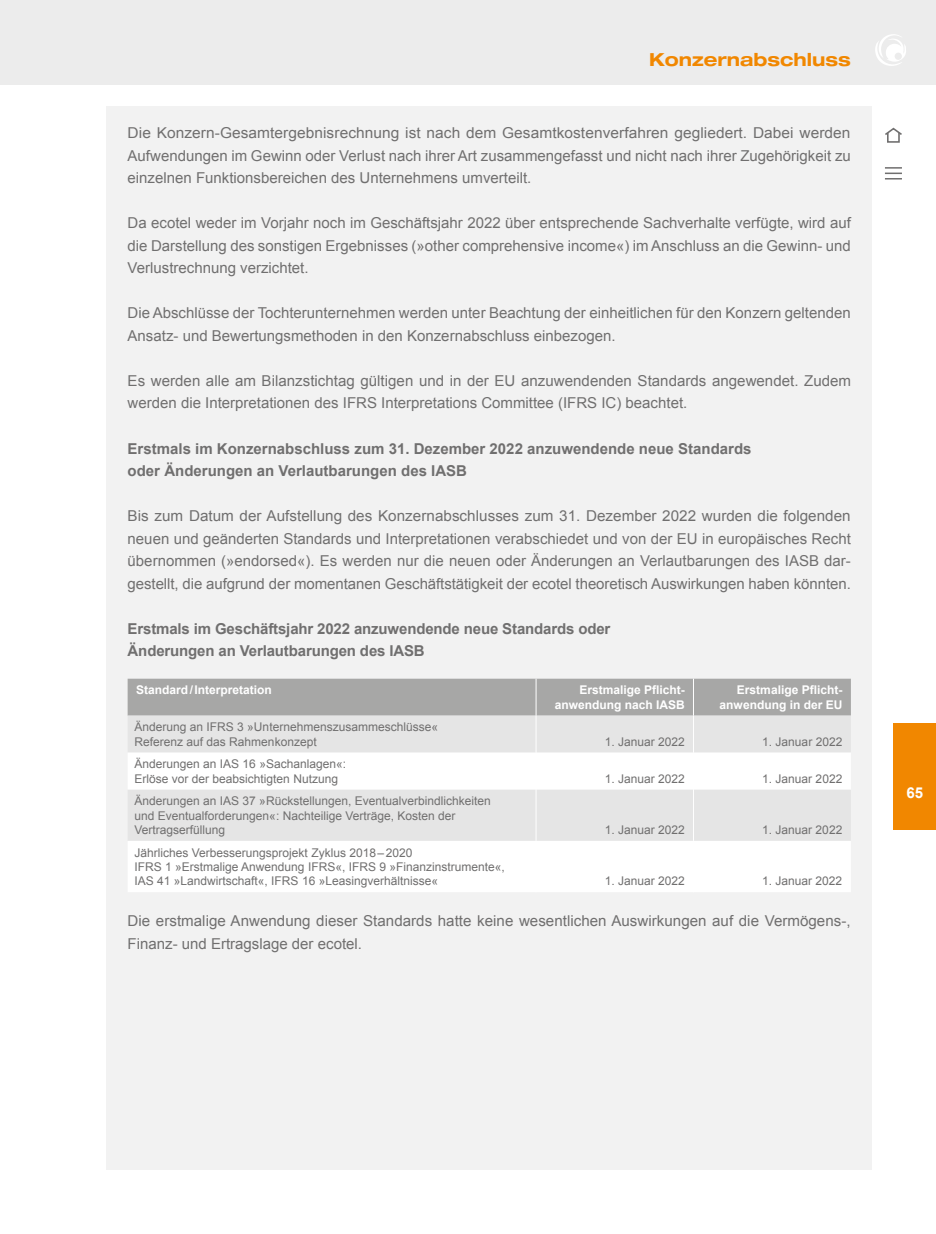
<style>
.page{position:relative;width:936px;height:1234px;background:#fff}
.page>*{position:absolute;margin:0;border:0;box-sizing:border-box;transform-origin:0 0}
.t1{font:700 expanded 18px "Helvetica Neue LT Std";color:#f18700}
.t2{font:15px/22.5px "Arial";color:#706f6f;text-align:justify}
.t3{font:700 15px/22.5px "Arial";color:#706f6f}
.t4{font:700 15px "Arial";color:#fff}
.t5{font:12px/14.4px "Arial";color:#706f6f}
.t6{font:700 12px/14.4px "Arial";color:#fff;text-align:right}
</style>
<div class="page">
<div style="left:106px;top:106px;width:766px;height:1063px;background:#f2f2f2"></div>
<div style="left:128px;top:678px;width:722px;height:37px;background:#a7a7a6"></div>
<div style="left:128px;top:715px;width:722px;height:37px;background:#e5e5e5"></div>
<svg style="left:128px;top:753px;width:722px;height:139px;fill:#fff"></svg>
<hr style="left:535px;top:678px;width:1px;height:37px;background:#fff">
<hr style="left:693px;top:678px;width:1px;height:37px;background:#fff">
<hr style="left:535px;top:715px;width:1px;height:37px;background:#fff">
<hr style="left:693px;top:715px;width:1px;height:37px;background:#fff">
<hr style="left:535px;top:752px;width:1px;height:37px;background:#fff">
<hr style="left:693px;top:752px;width:1px;height:37px;background:#fff">
<hr style="left:535px;top:789px;width:1px;height:51px;background:#fff">
<hr style="left:693px;top:789px;width:1px;height:51px;background:#fff">
<hr style="left:535px;top:840px;width:1px;height:52px;background:#fff">
<hr style="left:693px;top:840px;width:1px;height:52px;background:#fff">
<div style="left:0;top:0;width:935px;height:85px;background:#ececec"></div>
<svg style="left:875px;top:34px;width:31px;height:32px"></svg>
<div style="left:893px;top:723px;width:42px;height:106px;background:#f18700"></div>
<svg style="left:885px;top:167px;width:16px;height:12px"></svg>
<svg style="left:885px;top:127px;width:17px;height:16px"></svg>
<p class="t1" style="left:649px;top:48px;width:203px">Konzernabschluss</p>
<p class="t2" style="left:128px;top:122px;width:724px">Die Konzern-Gesamtergebnisrechnung ist nach dem Gesamtkostenverfahren gegliedert. Dabei werden Aufwendungen im Gewinn oder Verlust nach ihrer Art zusammengefasst und nicht nach ihrer Zugehörigkeit zu einzelnen Funktionsbereichen des Unternehmens umverteilt.</p>
<p class="t2" style="left:128px;top:212px;width:724px">Da ecotel weder im Vorjahr noch im Geschäftsjahr 2022 über entsprechende Sachverhalte verfügte, wird auf die Darstellung des sonstigen Ergebnisses (»other comprehensive income«) im Anschluss an die Gewinn- und Verlustrechnung verzichtet.</p>
<p class="t2" style="left:128px;top:302px;width:724px">Die Abschlüsse der Tochterunternehmen werden unter Beachtung der einheitlichen für den Konzern geltenden<br>Ansatz- und Bewertungsmethoden in den Konzernabschluss einbezogen.</p>
<p class="t2" style="left:128px;top:369px;width:725px">Es werden alle am Bilanzstichtag gültigen und in der EU anzuwendenden Standards angewendet. Zudem werden die Interpretationen des IFRS Interpretations Committee (IFRS IC) beachtet.</p>
<p class="t3" style="left:128px;top:437px;width:625px">Erstmals im Konzernabschluss zum 31. Dezember 2022 anzuwendende neue Standards oder Änderungen an Verlautbarungen des IASB</p>
<p class="t2" style="left:128px;top:504px;width:724px">Bis zum Datum der Aufstellung des Konzernabschlusses zum 31. Dezember 2022 wurden die folgenden neuen und geänderten Standards und Interpretationen verabschiedet und von der EU in europäisches Recht übernommen (»endorsed«). Es werden nur die neuen oder Änderungen an Verlautbarungen des IASB dar&shy;gestellt, die aufgrund der momentanen Geschäftstätigkeit der ecotel theoretisch Auswirkungen haben könnten.</p>
<p class="t3" style="left:128px;top:617px;width:484px">Erstmals im Geschäftsjahr 2022 anzuwendende neue Standards oder<br>Änderungen an Verlautbarungen des IASB</p>
<p class="t6" style="left:136px;top:683px;width:137px">Standard/Interpretation</p>
<p class="t6" style="left:555px;top:683px;width:132px">Erstmalige Pflicht&shy;anwendung nach IASB</p>
<p class="t6" style="left:719px;top:683px;width:124px">Erstmalige Pflicht&shy;anwendung in der EU</p>
<p class="t5" style="left:134px;top:719px;width:305px">Änderung an IFRS 3 »Unternehmenszusammeschlüsse«<br>Referenz auf das Rahmenkonzept</p>
<p class="t5" style="left:604px;top:734px;width:82px">1. Januar 2022</p>
<p class="t5" style="left:762px;top:734px;width:82px">1. Januar 2022</p>
<p class="t5" style="left:134px;top:756px;width:213px">Änderungen an IAS 16 »Sachanlagen«:<br>Erlöse vor der beabsichtigten Nutzung</p>
<p class="t5" style="left:134px;top:793px;width:358px">Änderungen an IAS 37 »Rückstellungen, Eventualverbindlichkeiten und Eventualforderungen«: Nachteilige Verträge, Kosten der<br>Vertragserfüllung</p>
<p class="t5" style="left:604px;top:771px;width:82px">1. Januar 2022</p>
<p class="t5" style="left:762px;top:771px;width:82px">1. Januar 2022</p>
<p class="t5" style="left:604px;top:822px;width:82px">1. Januar 2022</p>
<p class="t5" style="left:762px;top:822px;width:82px">1. Januar 2022</p>
<p class="t5" style="left:134px;top:845px;width:372px">Jährliches Verbesserungsprojekt Zyklus 2018–2020<br>IFRS 1 »Erstmalige Anwendung IFRS«, IFRS 9 »Finanzinstrumente«,<br>IAS 41 »Landwirtschaft«, IFRS 16 »Leasingverhältnisse«</p>
<p class="t5" style="left:604px;top:873px;width:82px">1. Januar 2022</p>
<p class="t5" style="left:762px;top:873px;width:82px">1. Januar 2022</p>
<p class="t2" style="left:128px;top:909px;width:724px">Die erstmalige Anwendung dieser Standards hatte keine wesentlichen Auswirkungen auf die Vermögens-,<br>Finanz- und Ertragslage der ecotel.</p>
<p class="t4" style="left:906px;top:782px;width:18px">65</p>
</div>
